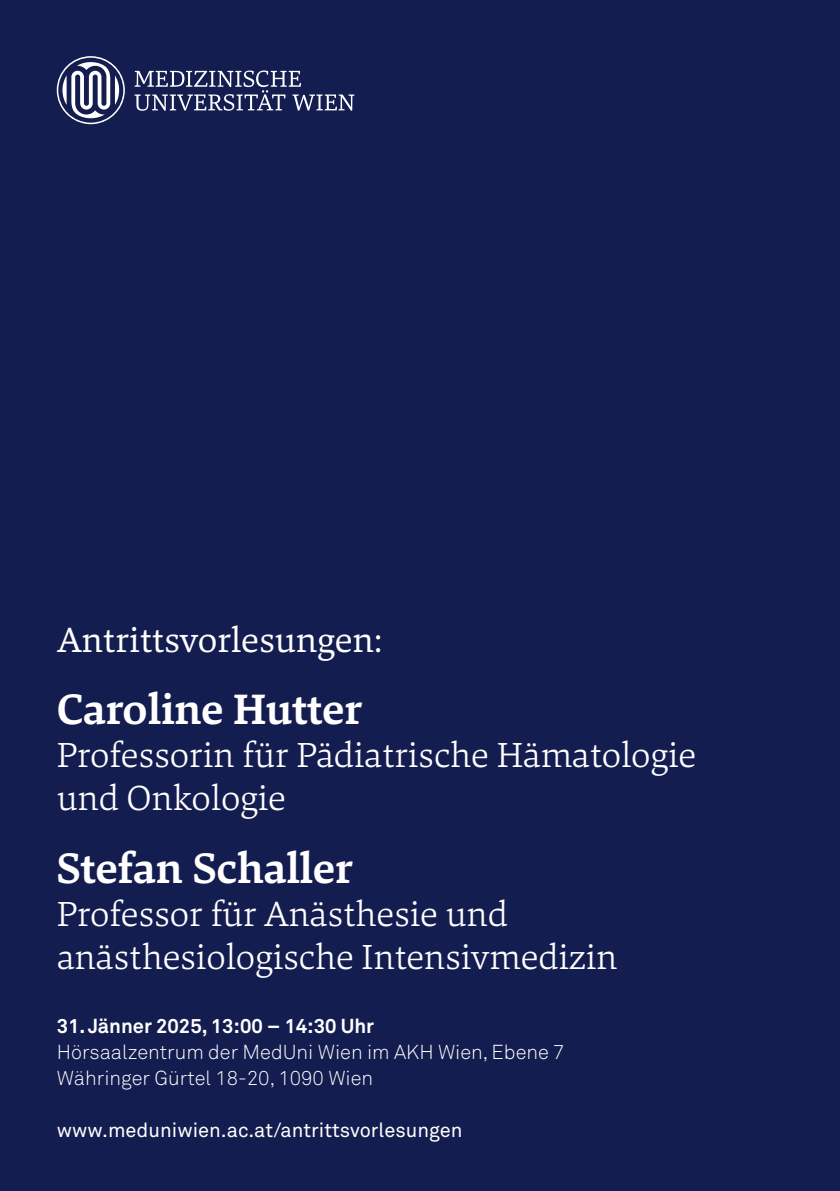
<style>
.page{position:relative;width:840px;height:1191px;background:#fff}
.page>*{position:absolute;margin:0;border:0;box-sizing:border-box;transform-origin:0 0}
.t1{font:700 44px "Danton";color:#fff}
.t2{font:300 36px/43.2px "Danton";color:#fff}
.t3{font:36px "Danton";color:#fff}
.t4{font:300 20px "Akkurat Pro";color:#fff}
.t5{font:20px "Akkurat Pro";color:#fff}
.t6{font:700 20px "Akkurat Pro";color:#fff}
</style>
<div class="page">
<div style="left:0;top:0;width:839px;height:1191px;background:#141d50"></div>
<svg style="left:134px;top:70px;width:220px;height:41px"></svg>
<svg style="left:57px;top:56px;width:68px;height:68px"></svg>
<p class="t3" style="left:57px;top:616px;width:326px">Antrittsvorlesungen:</p>
<p class="t1" style="left:57px;top:680px;width:307px">Caroline Hutter</p>
<p class="t2" style="left:57px;top:733px;width:640px">Professorin für Pädiatrische Hämatologie und Onkologie</p>
<p class="t1" style="left:57px;top:839px;width:297px">Stefan Schaller</p>
<p class="t2" style="left:57px;top:891px;width:562px">Professor für Anästhesie und anästhesiologische Intensivmedizin</p>
<p class="t6" style="left:57px;top:1014px;width:318px">31. Jänner 2025, 13:00 – 14:30 Uhr</p>
<p class="t4" style="left:57px;top:1040px;width:509px">Hörsaalzentrum der MedUni Wien im AKH Wien, Ebene 7</p>
<p class="t4" style="left:57px;top:1066px;width:318px">Währinger Gürtel 18-20, 1090 Wien</p>
<p class="t5" style="left:57px;top:1118px;width:407px">www.meduniwien.ac.at/antrittsvorlesungen</p>
</div>
